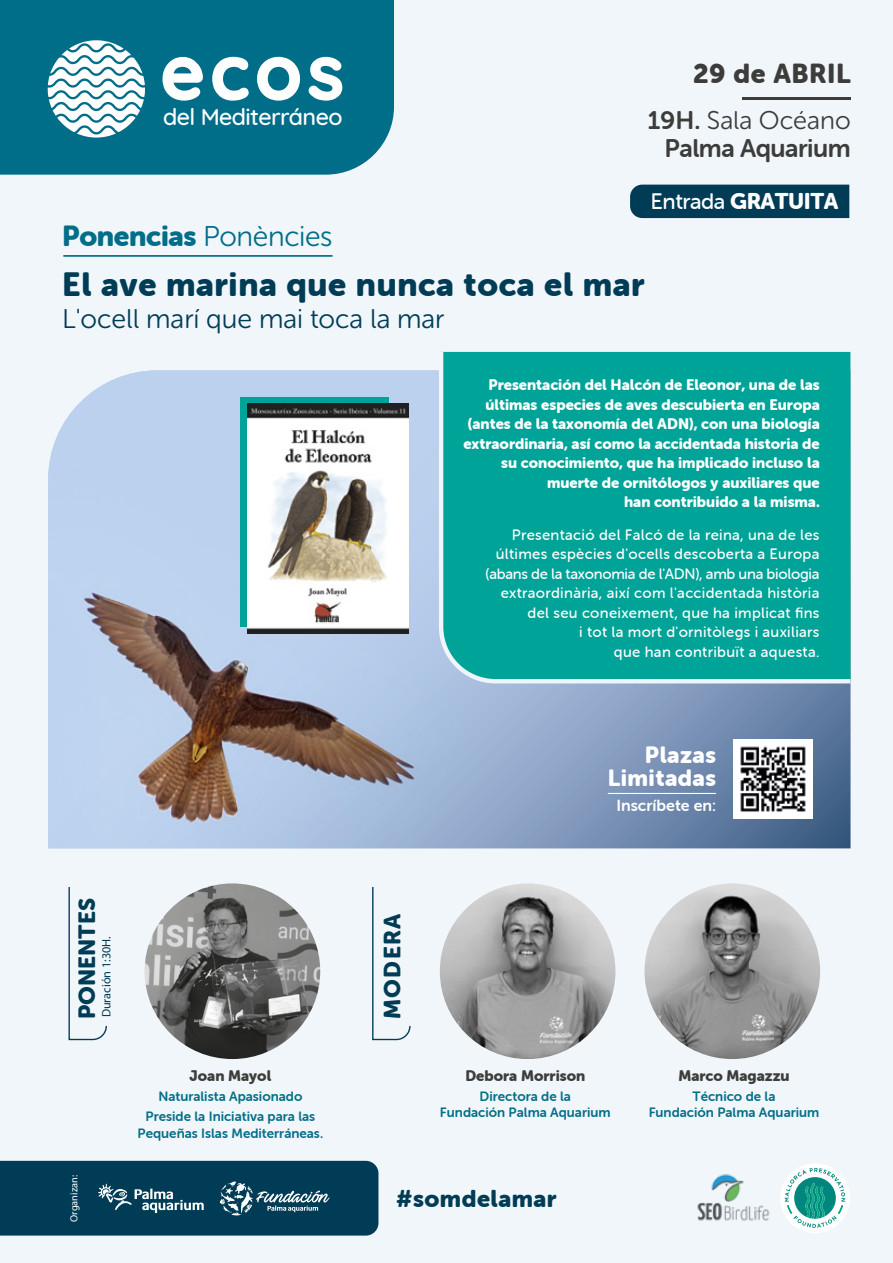
<style>
.page{position:relative;width:893px;height:1263px;background:#f0f6f9}
.page>*{position:absolute;margin:0;border:0;box-sizing:border-box;transform-origin:0 0}
.t1{font:33px "Museo Sans Rounded 900";letter-spacing:.02em;color:#003c56}
.t2{font:28.5px "Museo Sans Rounded 900";letter-spacing:-.01em;color:#006d89}
.t3{font:27px "Museo Sans Rounded 300";color:#003c56}
.t4{font:27px "Museo Sans Rounded 900";letter-spacing:.02em;color:#3c3c3b}
.t5{font:25.5px "Museo Sans Rounded 300";color:#3c3c3b}
.t6{font:25.5px "Museo Sans Rounded 700";letter-spacing:-.02em;color:#3c3c3b}
.t7{font:23.85px "Museo Sans Rounded 900";letter-spacing:.02em;color:#003c56}
.t8{font:500 23.25px "Quicksand";letter-spacing:-.025em;color:#fff}
.t9{font:23.1px/23.4px "Museo Sans Rounded 900";letter-spacing:.02em;color:#fff;text-align:right}
.t10{font:23.1px "Museo Sans Rounded 900";color:#003c56}
.t11{font:22.35px "Museo Sans Rounded 900";letter-spacing:-.02em;color:#fff}
.t12{font:16.05px "Museo Sans Rounded 700";color:#fff}
.t13{font:15px/19.5px "Museo Sans Rounded 900";color:#fff;text-align:right}
.t14{font:15px/19.5px "Museo Sans Rounded 500";letter-spacing:.02em;color:#fff;text-align:right}
.t15{font:15px "Museo Sans Rounded 900";color:#3d3d3b}
.t16{font:13.5px/16.5px "Museo Sans Rounded 700";color:#046e89;text-align:center}
.t17{font:12.3px "Myriad Pro";color:#003c56}
.t18{font:10.35px "Myriad Pro";color:#fff}
.s1{font-family:"Museo Sans Rounded 300"}
.s2{font-family:"Museo Sans Rounded 700"}
.s3{font-family:"Museo Sans Rounded 500"}
</style>
<div class="page">
<svg style="left:48px;top:370px;width:802px;height:478px;background:#9fafc8"></svg>
<hr style="left:742px;top:97px;width:108px;height:3px;background:#3c3c3b">
<div style="left:630px;top:185px;width:219px;height:33px;background:#003c56"></div>
<div style="left:0;top:0;width:394px;height:175px;background:#006d89"></div>
<hr style="left:63px;top:255px;width:270px;height:2px;background:#006d89">
<svg style="left:162px;top:56px;width:41px;height:45px"></svg>
<svg style="left:212px;top:57px;width:37px;height:44px"></svg>
<svg style="left:257px;top:57px;width:43px;height:44px"></svg>
<svg style="left:309px;top:56px;width:33px;height:45px"></svg>
<svg style="left:48px;top:40px;width:97px;height:98px"></svg>
<svg style="left:68px;top:887px;width:39px;height:154px"></svg>
<svg style="left:372px;top:887px;width:39px;height:154px"></svg>
<img style="left:145px;top:883px;width:175px;height:176px;border-radius:88px">
<svg style="left:0;top:1161px;width:378px;height:74px;background:#0d465e"></svg>
<div style="left:439px;top:352px;width:411px;height:331px;background:#00a397"></div>
<hr style="left:608px;top:793px;width:108px;height:1px;background:#fff">
<img style="left:733px;top:740px;width:79px;height:78px">
<img style="left:440px;top:883px;width:175px;height:176px;border-radius:88px">
<img style="left:644px;top:883px;width:176px;height:176px;border-radius:88px">
<img style="left:697px;top:1174px;width:73px;height:47px">
<div style="left:780px;top:1163px;width:70px;height:70px;background:#fff;border-radius:50%"></div>
<svg style="left:785px;top:1168px;width:60px;height:60px"></svg>
<div style="left:241px;top:397px;width:148px;height:230px;background:#00a397"></div>
<img style="left:247px;top:404px;width:162px;height:229px">
<h3 class="t8" style="left:163px;top:98px;width:181px">del Mediterráneo</h3>
<h2 class="t2" style="left:62px;top:220px;width:272px">Ponencias <span class="s1">Ponències</span></h2>
<h3 class="t4" style="left:693px;top:58px;width:159px">29 de ABRIL</h3>
<h3 class="t5" style="left:648px;top:107px;width:204px"><span class="s2">19H.</span> Sala Océano</h3>
<h3 class="t6" style="left:665px;top:134px;width:188px">Palma Aquarium</h3>
<h3 class="t11" style="left:651px;top:188px;width:189px"><span class="s3">Entrada</span> GRATUITA</h3>
<h1 class="t1" style="left:62px;top:266px;width:584px">El ave marina que nunca toca el mar</h1>
<h3 class="t3" style="left:62px;top:305px;width:384px">L'ocell marí que mai toca la mar</h3>
<p class="t13" style="left:463px;top:375px;width:358px">Presentación del Halcón de Eleonor, una de las últimas especies de aves descubierta en Europa (antes de la taxonomía del ADN), con una biología extraordinaria, así como la accidentada historia de su conocimiento, que ha implicado incluso la muerte de ornitólogos y auxiliares que<br>han contribuido a la misma.</p>
<p class="t14" style="left:486px;top:525px;width:335px">Presentació del Falcó de la reina, una de les últimes espècies d'ocells descoberta a Europa (abans de la taxonomia de l'ADN), amb una biologia extraordinària, així com l'accidentada història del seu coneixement, que ha implicat fins<br>i tot la mort d'ornitòlegs i auxiliars<br>que han contribuït a aquesta.</p>
<h3 class="t9" style="left:608px;top:743px;width:110px">Plazas<br>Limitadas</h3>
<p class="t12" style="left:616px;top:797px;width:101px">Inscríbete en:</p>
<h3 class="t10" style="left:74px;top:1019px;width:122px;rotate:-90deg">PONENTES</h3>
<p class="t17" style="left:100px;top:1017px;width:83px;rotate:-90deg">Duración 1:30H.</p>
<h3 class="t10" style="left:379px;top:1019px;width:107px;rotate:-90deg">MODERA</h3>
<p class="t18" style="left:68px;top:1222px;width:48px;rotate:-90deg">Organizan:</p>
<p class="t15" style="left:190px;top:1067px;width:83px">Joan Mayol</p>
<p class="t16" style="left:146px;top:1086px;width:171px;line-height:20px">Naturalista Apasionado<br>Preside la Iniciativa para las</p>
<p class="t16" style="left:138px;top:1125px;width:187px">Pequeñas Islas Mediterráneas.</p>
<p class="t15" style="left:465px;top:1067px;width:121px">Debora Morrison</p>
<p class="t16" style="left:440px;top:1088px;width:172px">Directora de la<br>Fundación Palma Aquarium</p>
<h3 class="t7" style="left:396px;top:1185px;width:162px">#somdelamar</h3>
<p class="t15" style="left:678px;top:1067px;width:113px">Marco Magazzu</p>
<p class="t16" style="left:649px;top:1088px;width:172px">Técnico de la<br>Fundación Palma Aquarium</p>
</div>
